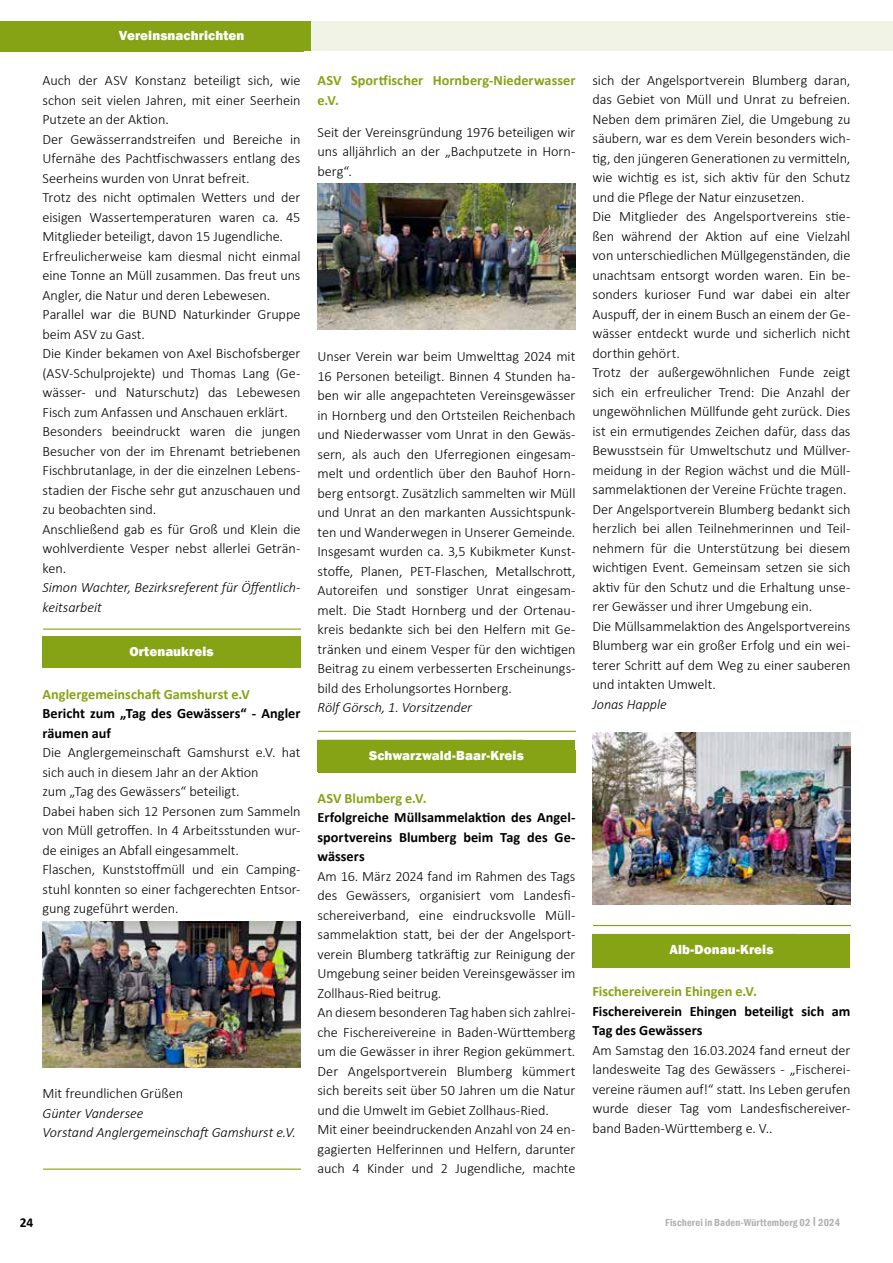
<style>
.page{position:relative;width:893px;height:1263px;background:#fff}
.page>*{position:absolute;margin:0;border:0;box-sizing:border-box;transform-origin:0 0}
.t1{font:300 14.25px/19.5px "Calibri";letter-spacing:-.005em;color:#000}
.t2{font:700 14.25px/19.5px "Calibri";color:#000}
.t3{font:italic 300 14.25px/19.5px "Calibri";letter-spacing:-.005em;color:#000}
.t4{font:700 14.25px/19.5px "Calibri";color:#86a315}
.t5{font:800 13.5px "Franklin Gothic";letter-spacing:.005em;color:#fff}
.t6{font:700 13.5px "Calibri";color:#000}
.t7{font:600 condensed 10.5px "Franklin Gothic";letter-spacing:.015em;color:#b3b2b2}
</style>
<div class="page">
<hr style="left:43px;top:628px;width:258px;height:2px;background:#86a315">
<div style="left:43px;top:636px;width:257px;height:32px;background:#86a315"></div>
<img style="left:43px;top:921px;width:257px;height:146px">
<hr style="left:43px;top:1168px;width:258px;height:2px;background:#86a315">
<img style="left:317px;top:184px;width:258px;height:146px">
<hr style="left:318px;top:731px;width:258px;height:1px;background:#86a315">
<div style="left:317px;top:740px;width:247px;height:10px;background:#86a315"></div>
<div style="left:317px;top:750px;width:258px;height:23px;background:#86a315"></div>
<img style="left:592px;top:732px;width:258px;height:172px">
<hr style="left:593px;top:925px;width:258px;height:1px;background:#86a315">
<div style="left:592px;top:934px;width:247px;height:11px;background:#86a315"></div>
<div style="left:592px;top:945px;width:258px;height:22px;background:#86a315"></div>
<div style="left:0;top:21px;width:893px;height:30px;background:#f0f3e5"></div>
<div style="left:0;top:21px;width:306px;height:30px;background:#86a315"></div>
<p class="t5" style="left:119px;top:27px;width:127px">Vereinsnachrichten</p>
<p class="t1" style="left:43px;top:70px;width:259px">Auch der ASV Konstanz beteiligt sich, wie schon seit vielen Jahren, mit einer Seerhein Putzete an der Aktion.<br>Der Gewässerrandstreifen und Bereiche in Ufernähe des Pachtfischwassers entlang des Seerheins wurden von Unrat befreit.<br>Trotz des nicht optimalen Wetters und der eisigen Wassertemperaturen waren ca. 45<br>Mitglieder beteiligt, davon 15 Jugendliche.<br>Erfreulicherweise kam diesmal nicht einmal eine Tonne an Müll zusammen. Das freut uns Angler, die Natur und deren Lebewesen.<br>Parallel war die BUND Naturkinder Gruppe beim ASV zu Gast.<br>Die Kinder bekamen von Axel Bischofsberger (ASV-Schulprojekte) und Thomas Lang (Ge&shy;wässer- und Naturschutz) das Lebewesen Fisch zum Anfassen und Anschauen erklärt.<br>Besonders beeindruckt waren die jungen Besucher von der im Ehrenamt betriebenen Fischbrutanlage, in der die einzelnen Lebens&shy;stadien der Fische sehr gut anzuschauen und zu beobachten sind.<br>Anschließend gab es für Groß und Klein die wohlverdiente Vesper nebst allerlei Geträn&shy;ken.</p>
<p class="t3" style="left:43px;top:577px;width:259px">Simon Wachter, Bezirksreferent für Öffentlich&shy;keitsarbeit</p>
<p class="t5" style="left:129px;top:643px;width:86px">Ortenaukreis</p>
<p class="t4" style="left:43px;top:684px;width:209px">Anglergemeinschaft Gamshurst e.V</p>
<p class="t2" style="left:43px;top:703px;width:259px">Bericht zum „Tag des Gewässers“ - Angler räumen auf</p>
<p class="t1" style="left:43px;top:743px;width:259px">Die Anglergemeinschaft Gamshurst e.V. hat sich auch in diesem Jahr an der Aktion<br>zum „Tag des Gewässers“ beteiligt.<br>Dabei haben sich 12 Personen zum Sammeln von Müll getroffen. In 4 Arbeitsstunden wur&shy;de einiges an Abfall eingesammelt.<br>Flaschen, Kunststoffmüll und ein Camping&shy;stuhl konnten so einer fachgerechten Entsor&shy;gung zugeführt werden.</p>
<p class="t1" style="left:43px;top:1084px;width:142px">Mit freundlichen Grüßen</p>
<p class="t3" style="left:43px;top:1103px;width:255px">Günter Vandersee<br>Vorstand Anglergemeinschaft Gamshurst e.V.</p>
<p class="t4" style="left:317px;top:70px;width:259px">ASV Sportfischer Hornberg-Niederwasser e.V.</p>
<p class="t1" style="left:317px;top:122px;width:259px;text-align:justify">Seit der Vereinsgründung 1976 beteiligen wir uns alljährlich an der „Bachputzete in Horn&shy;berg“.</p>
<p class="t1" style="left:317px;top:347px;width:259px;text-align:justify">Unser Verein war beim Umwelttag 2024 mit 16 Personen beteiligt. Binnen 4 Stunden ha&shy;ben wir alle angepachteten Vereinsgewässer in Hornberg und den Ortsteilen Reichenbach und Niederwasser vom Unrat in den Gewäs&shy;sern, als auch den Uferregionen eingesam&shy;melt und ordentlich über den Bauhof Horn&shy;berg entsorgt. Zusätzlich sammelten wir Müll und Unrat an den markanten Aussichtspunk&shy;ten und Wanderwegen in Unserer Gemeinde.<br>Insgesamt wurden ca. 3,5 Kubikmeter Kunst&shy;stoffe, Planen, PET-Flaschen, Metallschrott, Autoreifen und sonstiger Unrat eingesam&shy;melt. Die Stadt Hornberg und der Ortenau&shy;kreis bedankte sich bei den Helfern mit Ge&shy;tränken und einem Vesper für den wichtigen Beitrag zu einem verbesserten Erscheinungs&shy;bild des Erholungsortes Hornberg.</p>
<p class="t3" style="left:317px;top:698px;width:156px">Rölf Görsch, 1. Vorsitzender</p>
<p class="t5" style="left:369px;top:747px;width:156px">Schwarzwald-Baar-Kreis</p>
<p class="t4" style="left:317px;top:788px;width:111px">ASV Blumberg e.V.</p>
<p class="t2" style="left:317px;top:808px;width:259px;text-align:justify">Erfolgreiche Müllsammelaktion des Angel&shy;sportvereins Blumberg beim Tag des Ge&shy;wässers</p>
<p class="t1" style="left:317px;top:866px;width:259px">Am 16. März 2024 fand im Rahmen des Tags des Gewässers, organisiert vom Landesfi&shy;schereiverband, eine eindrucksvolle Müll&shy;sammelaktion statt, bei der der Angelsport&shy;verein Blumberg tatkräftig zur Reinigung der Umgebung seiner beiden Vereinsgewässer im Zollhaus-Ried beitrug.<br>An diesem besonderen Tag haben sich zahlrei&shy;che Fischereivereine in Baden-Württemberg um die Gewässer in ihrer Region gekümmert.<br>Der Angelsportverein Blumberg kümmert sich bereits seit über 50 Jahren um die Natur und die Umwelt im Gebiet Zollhaus-Ried.<br>Mit einer beeindruckenden Anzahl von 24 en&shy;gagierten Helferinnen und Helfern, darunter auch 4 Kinder und 2 Jugendliche, machte</p>
<p class="t1" style="left:592px;top:70px;width:259px">sich der Angelsportverein Blumberg daran, das Gebiet von Müll und Unrat zu befreien.<br>Neben dem primären Ziel, die Umgebung zu säubern, war es dem Verein besonders wich&shy;tig, den jüngeren Generationen zu vermitteln, wie wichtig es ist, sich aktiv für den Schutz und die Pflege der Natur einzusetzen.<br>Die Mitglieder des Angelsportvereins stie&shy;ßen während der Aktion auf eine Vielzahl von unterschiedlichen Müllgegenständen, die unachtsam entsorgt worden waren. Ein be&shy;sonders kurioser Fund war dabei ein alter Auspuff, der in einem Busch an einem der Ge&shy;wässer entdeckt wurde und sicherlich nicht dorthin gehört.<br>Trotz der außergewöhnlichen Funde zeigt sich ein erfreulicher Trend: Die Anzahl der ungewöhnlichen Müllfunde geht zurück. Dies ist ein ermutigendes Zeichen dafür, dass das Bewusstsein für Umweltschutz und Müllver&shy;meidung in der Region wächst und die Müll&shy;sammelaktionen der Vereine Früchte tragen.<br>Der Angelsportverein Blumberg bedankt sich herzlich bei allen Teilnehmerinnen und Teil&shy;nehmern für die Unterstützung bei diesem wichtigen Event. Gemeinsam setzen sie sich aktiv für den Schutz und die Erhaltung unse&shy;rer Gewässer und ihrer Umgebung ein.<br>Die Müllsammelaktion des Angelsportvereins Blumberg war ein großer Erfolg und ein wei&shy;terer Schritt auf dem Weg zu einer sauberen und intakten Umwelt.</p>
<p class="t3" style="left:592px;top:694px;width:76px">Jonas Happle</p>
<p class="t5" style="left:669px;top:941px;width:106px">Alb-Donau-Kreis</p>
<p class="t4" style="left:592px;top:981px;width:166px">Fischereiverein Ehingen e.V.</p>
<p class="t2" style="left:592px;top:1001px;width:259px">Fischereiverein Ehingen beteiligt sich am<br>Tag des Gewässers</p>
<p class="t1" style="left:592px;top:1040px;width:259px;text-align:justify">Am Samstag den 16.03.2024 fand erneut der landesweite Tag des Gewässers - „Fischerei&shy;vereine räumen auf!“ statt. Ins Leben gerufen wurde dieser Tag vom Landesfischereiver&shy;band Baden-Württemberg e. V..</p>
<p class="t6" style="left:20px;top:1213px;width:15px">24</p>
<p class="t7" style="left:665px;top:1215px;width:177px">Fischerei in Baden-Württemberg 02|2024</p>
</div>
